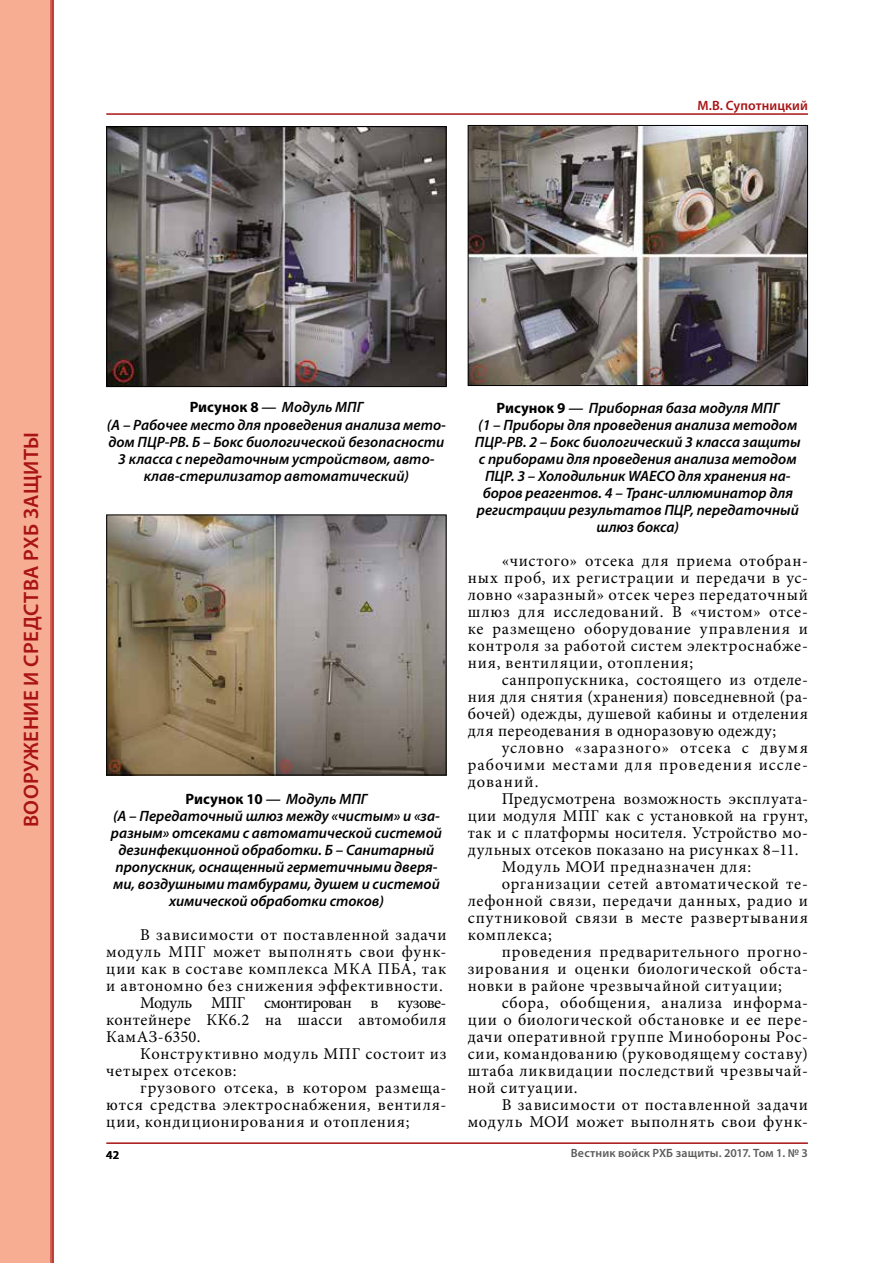
<style>
.page{position:relative;width:893px;height:1263px;background:#fff}
.page>*{position:absolute;margin:0;border:0;box-sizing:border-box;transform-origin:0 0}
.t1{font:600 21px "Myriad Pro";letter-spacing:.02em;color:#a91314}
.t2{font:16.5px/17px "Minion Pro";letter-spacing:.045em;color:#000;text-align:justify}
.t3{font:16.5px "Minion Pro";letter-spacing:.025em;color:#000}
.t4{font:16.5px "Minion Pro";letter-spacing:-.03em;color:#000}
.t5{font:italic 600 15px/17px "Myriad Pro";color:#000;text-align:center}
.t6{font:600 13.5px "Myriad Pro";letter-spacing:.01em;color:#a91314}
.t7{font:600 12px "Myriad Pro";letter-spacing:.01em;color:#5c5c5b}
.t8{font:600 12px "Myriad Pro";color:#000}
.s1{font-weight:700;font-style:normal}
</style>
<div class="page">
<hr style="left:106px;top:1142px;width:702px;height:2px;background:#a91314">
<hr style="left:106px;top:113px;width:702px;height:2px;background:#a91314">
<svg style="left:51px;top:0;width:3px;height:1263px;background:#c14943"></svg>
<div style="left:0;top:0;width:51px;height:1263px;background:#f6ad92"></div>
<img style="left:108px;top:128px;width:336px;height:257px">
<div style="left:106px;top:126px;width:340px;height:261px;border:1px solid #000"></div>
<img style="left:470px;top:127px;width:336px;height:257px">
<div style="left:468px;top:125px;width:340px;height:261px;border:1px solid #000"></div>
<img style="left:108px;top:516px;width:336px;height:257px">
<div style="left:106px;top:514px;width:340px;height:261px;border:1px solid #000"></div>
<p class="t6" style="left:697px;top:96px;width:112px">М.В. Супотницкий</p>
<p class="t1" style="left:18px;top:827px;width:397px;rotate:-90deg">ВООРУЖЕНИЕ И СРЕДСТВА РХБ ЗАЩИТЫ</p>
<p class="t5" style="left:107px;top:399px;width:341px"><span class="s1">Рисунок 8</span> — Модуль МПГ<br>(А – Рабочее место для проведения анализа мето&shy;дом ПЦР-РВ. Б – Бокс биологической безопасности 3 класса с передаточным устройством, авто&shy;клав-стерилизатор автоматический)</p>
<p class="t5" style="left:111px;top:790px;width:333px"><span class="s1">Рисунок 10</span> — Модуль МПГ<br>(А – Передаточный шлюз между «чистым» и «за&shy;разным» отсеками с автоматической системой дезинфекционной обработки. Б – Санитарный пропускник, оснащенный герметичными дверя&shy;ми, воздушными тамбурами, душем и системой химической обработки стоков)</p>
<p class="t2" style="left:140px;top:926px;width:308px">В зависимости от поставленной задачи</p>
<p class="t2" style="left:106px;top:943px;width:342px">модуль МПГ может выполнять свои функ-</p>
<p class="t2" style="left:106px;top:960px;width:342px">ции как в составе комплекса МКА ПБА, так</p>
<p class="t2" style="left:106px;top:977px;width:338px">и автономно без снижения эффективности.</p>
<p class="t4" style="left:140px;top:991px;width:308px">Модуль МПГ смонтирован в кузове-</p>
<p class="t3" style="left:106px;top:1008px;width:342px">контейнере КК6.2 на шасси автомобиля</p>
<p class="t3" style="left:106px;top:1025px;width:96px">КамАЗ-6350.</p>
<p class="t2" style="left:140px;top:1045px;width:308px">Конструктивно модуль МПГ состоит из</p>
<p class="t2" style="left:106px;top:1062px;width:132px">четырех отсеков:</p>
<p class="t2" style="left:140px;top:1079px;width:308px">грузового отсека, в котором размеща-</p>
<p class="t2" style="left:106px;top:1096px;width:342px">ются средства электроснабжения, вентиля-</p>
<p class="t2" style="left:106px;top:1113px;width:305px">ции, кондиционирования и отопления;</p>
<p class="t5" style="left:475px;top:399px;width:327px"><span class="s1">Рисунок 9</span> — Приборная база модуля МПГ<br>(1 – Приборы для проведения анализа методом ПЦР-РВ. 2 – Бокс биологический 3 класса защиты с приборами для проведения анализа методом ПЦР. 3 – Холодильник WAECO для хранения на&shy;боров реагентов. 4 – Транс-иллюминатор для регистрации результатов ПЦР, передаточный шлюз бокса)</p>
<p class="t2" style="left:468px;top:552px;width:342px;text-indent:34px">«чистого» отсека для приема отобран&shy;ных проб, их регистрации и передачи в ус&shy;ловно «заразный» отсек через передаточный шлюз для исследований. В «чистом» отсе&shy;ке размещено оборудование управления и контроля за работой систем электроснабже&shy;ния, вентиляции, отопления;</p>
<p class="t2" style="left:468px;top:671px;width:342px;text-indent:34px">санпропускника, состоящего из отделе&shy;ния для снятия (хранения) повседневной (ра&shy;бочей) одежды, душевой кабины и отделения для переодевания в одноразовую одежду;</p>
<p class="t2" style="left:468px;top:739px;width:342px;text-indent:34px">условно «заразного» отсека с двумя рабочими местами для проведения иссле&shy;дований.</p>
<p class="t2" style="left:502px;top:790px;width:308px">Предусмотрена возможность эксплуата-</p>
<p class="t2" style="left:468px;top:807px;width:342px">ции модуля МПГ как с установкой на грунт,</p>
<p class="t2" style="left:468px;top:824px;width:342px">так и с платформы носителя. Устройство мо-</p>
<p class="t2" style="left:468px;top:841px;width:332px">дульных отсеков показано на рисунках 8–11.</p>
<p class="t2" style="left:502px;top:858px;width:251px">Модуль МОИ предназначен для:</p>
<p class="t2" style="left:502px;top:875px;width:308px">организации сетей автоматической те-</p>
<p class="t2" style="left:468px;top:892px;width:342px">лефонной связи, передачи данных, радио и</p>
<p class="t2" style="left:468px;top:909px;width:342px">спутниковой связи в месте развертывания</p>
<p class="t2" style="left:468px;top:926px;width:86px">комплекса;</p>
<p class="t2" style="left:502px;top:943px;width:308px">проведения предварительного прогно-</p>
<p class="t2" style="left:468px;top:960px;width:342px">зирования и оценки биологической обста-</p>
<p class="t2" style="left:468px;top:977px;width:316px">новки в районе чрезвычайной ситуации;</p>
<p class="t2" style="left:502px;top:994px;width:308px">сбора, обобщения, анализа информа-</p>
<p class="t2" style="left:468px;top:1011px;width:342px">ции о биологической обстановке и ее пере-</p>
<p class="t2" style="left:468px;top:1028px;width:342px">дачи оперативной группе Минобороны Рос-</p>
<p class="t2" style="left:468px;top:1045px;width:342px">сии, командованию (руководящему составу)</p>
<p class="t2" style="left:468px;top:1062px;width:342px">штаба ликвидации последствий чрезвычай-</p>
<p class="t2" style="left:468px;top:1079px;width:111px">ной ситуации.</p>
<p class="t2" style="left:502px;top:1096px;width:308px">В зависимости от поставленной задачи</p>
<p class="t2" style="left:468px;top:1113px;width:342px">модуль МОИ может выполнять свои функ-</p>
<p class="t8" style="left:106px;top:1147px;width:14px">42</p>
<p class="t7" style="left:571px;top:1145px;width:239px">Вестник войск РХБ защиты. 2017. Том 1. № 3</p>
</div>
